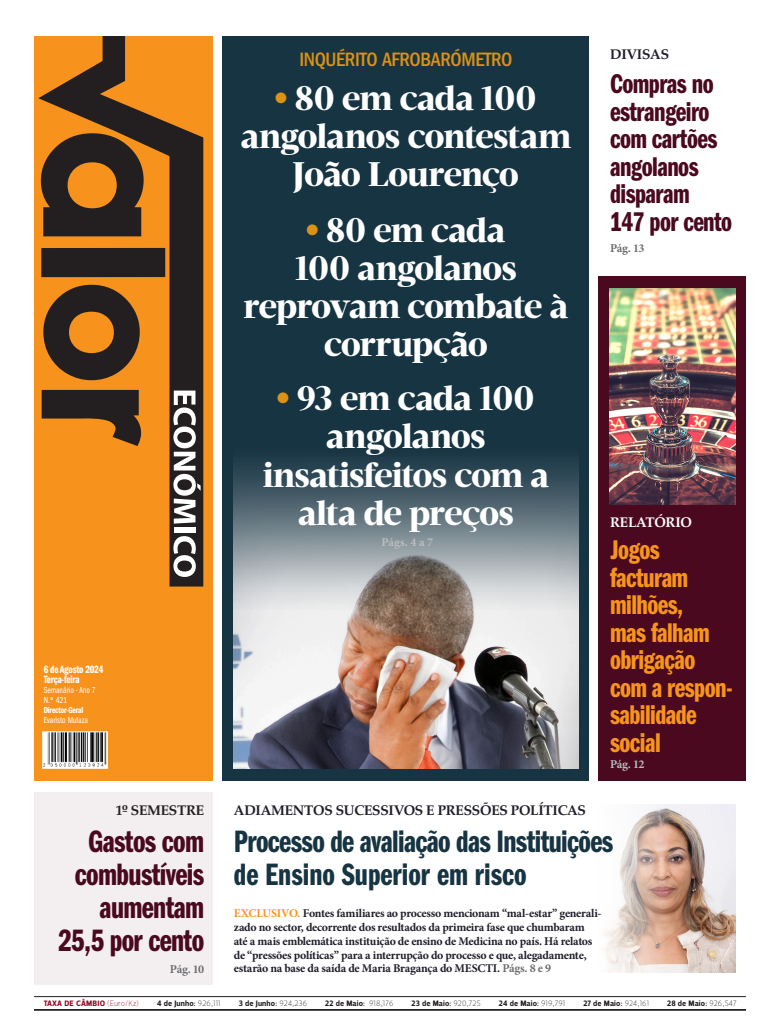
<style>
.page{position:relative;width:780px;height:1021px;background:#fff}
.page>*{position:absolute;margin:0;border:0;box-sizing:border-box;transform-origin:0 0}
.Título_70_66{font:900 35px/38px "Velino Headline";letter-spacing:-.035em;color:#fff;text-align:center}
.body{font:32px/33px "Franklin Gothic Demi Cmpr";letter-spacing:-.02em;color:#173443}
.body-2{font:32px/33px "Franklin Gothic Demi Cmpr";letter-spacing:-.02em;color:#4a091e;text-align:right}
.body-3{font:28px/27.5px "Franklin Gothic Demi Cmpr";letter-spacing:-.02em;color:#f7941d}
.body-4{font:28px/27.5px "Franklin Gothic Demi Cmpr";letter-spacing:-.02em;color:#4a091e}
.body-5{font:500 condensed 20px "Franklin Gothic";letter-spacing:-.02em;color:#dc9214}
.body-6{font:700 14px "Zapf Calligraphic 801 BT";letter-spacing:-.02em;color:#201e2b}
.body-7{font:700 14px "Zapf Calligraphic 801 BT";letter-spacing:-.02em;color:#231f20}
.body-8{font:700 14px "Zapf Calligraphic 801 BT";letter-spacing:-.02em;color:#fff}
.Txt_Minion{font:700 12px "Minion Pro";letter-spacing:-.015em;color:#bcbdc0}
.Txt_Minion-2{font:700 12px "Minion Pro";letter-spacing:-.03em;color:#6c6d70}
.Txt_Minion-3{font:700 11.8px/13.8px "Minion Pro";letter-spacing:-.02em;color:#201e2b}
.t1{font:11px "Franklin Gothic Demi Cmpr";letter-spacing:-.02em;color:#fff}
.t2{font:9px/10px "Franklin Gothic Demi Cmpr";letter-spacing:-.02em;color:#fff}
.t3{font:9px "Franklin Gothic Book Cmpr";color:#fff}
.t4{font:700 8px "Velino Sans";letter-spacing:.02em;color:#231f20}
.t5{font:700 8px "Velino Sans";letter-spacing:.02em;color:#930927}
.s1{font-family:"Franklin Gothic Book Cmpr"}
.s2{color:#f7941d}
.s3{font-size:12px;color:#6c6d70}
.s4{font-weight:100}
</style>
<div class="page">
<div style="left:222px;top:36px;width:367px;height:744px;background:#173443"></div>
<img style="left:233px;top:609px;width:345px;height:159px">
<svg style="left:233px;top:459px;width:346px;height:150px"></svg>
<hr style="left:34px;top:1009px;width:711px;height:1px;background:#231f20">
<hr style="left:34px;top:996px;width:711px;height:1px;background:#231f20">
<div style="left:34px;top:36px;width:179px;height:744px;background:#f7931d"></div>
<svg style="left:38px;top:36px;width:166px;height:551px"></svg>
<svg style="left:173px;top:390px;width:27px;height:133px"></svg>
<div style="left:174px;top:527px;width:21px;height:5px;background:#fff"></div>
<svg style="left:173px;top:536px;width:23px;height:41px"></svg>
<img style="left:43px;top:731px;width:65px;height:37px">
<div style="left:34px;top:792px;width:179px;height:192px;background:#f3eff0"></div>
<img style="left:605px;top:804px;width:130px;height:168px">
<div style="left:598px;top:276px;width:148px;height:504px;background:#4a091e"></div>
<img style="left:609px;top:288px;width:126px;height:216px">
<p class="t1" style="left:44px;top:663px;width:61px">6 de Agosto 2024</p>
<p class="t1" style="left:44px;top:673px;width:37px">Terça-feira</p>
<p class="t3" style="left:44px;top:685px;width:54px">Semanário - Ano 7</p>
<p class="t3" style="left:44px;top:695px;width:25px">N.º 421</p>
<p class="t2" style="left:44px;top:705px;width:46px">Director-Geral<br><span class="s1">Evaristo Mulaza</span></p>
<p class="body-7" style="left:116px;top:802px;width:90px">1º SEMESTRE</p>
<p class="body-2" style="left:58px;top:825px;width:147px">Gastos com combustíveis aumentam<br>25,5 por cento</p>
<p class="Txt_Minion-2" style="left:170px;top:960px;width:36px">Pág. 10</p>
<p class="body-5" style="left:299px;top:48px;width:214px">INQUÉRITO AFROBARÓMETRO</p>
<p class="Título_70_66" style="left:240px;top:80px;width:332px"><sup>●</sup> 80 em cada 100 angolanos contestam<br>João Lourenço</p>
<p class="Título_70_66" style="left:243px;top:212px;width:326px"><sup>●</sup> 80 em cada<br>100 angolanos reprovam combate à corrupção</p>
<p class="Título_70_66" style="left:263px;top:380px;width:288px"><sup>●</sup> 93 em cada 100 angolanos insatisfeitos com a alta de preços</p>
<p class="Txt_Minion" style="left:381px;top:534px;width:53px">Págs. 4 a 7</p>
<p class="body-6" style="left:234px;top:802px;width:354px">ADIAMENTOS SUCESSIVOS E PRESSÕES POLÍTICAS</p>
<p class="body-6" style="left:610px;top:46px;width:61px">DIVISAS</p>
<p class="body-4" style="left:610px;top:70px;width:124px">Compras no estrangeiro com cartões angolanos disparam<br>147 por cento</p>
<p class="Txt_Minion-2" style="left:610px;top:240px;width:36px">Pág. 13</p>
<p class="body-8" style="left:610px;top:514px;width:83px">RELATÓRIO</p>
<p class="body-3" style="left:610px;top:536px;width:124px">Jogos facturam milhões,<br>mas falham obrigação com a respon&shy;sabilidade social</p>
<p class="Txt_Minion" style="left:610px;top:756px;width:36px">Pág. 12</p>
<p class="body" style="left:234px;top:825px;width:381px">Processo de avaliação das Instituições de Ensino Superior em risco</p>
<p class="Txt_Minion-3" style="left:234px;top:906px;width:369px"><span class="s2">EXCLUSIVO.</span> Fontes familiares ao processo mencionam “mal-estar” generali&shy;zado no sector, decorrente dos resultados da primeira fase que chumbaram até a mais emblemática instituição de ensino de Medicina no país. Há relatos de “pressões políticas” para a interrupção do processo e que, alegadamente, estarão na base da saída de Maria Bragança do MESCTI. <span class="s3">Págs. 8 e 9</span></p>
<p class="t5" style="left:44px;top:998px;width:97px">TAXA DE CÂMBIO <span class="s4">(Euro/Kz)</span></p>
<p class="t4" style="left:157px;top:998px;width:65px">4 de Junho: <span class="s4">926,111</span></p>
<p class="t4" style="left:239px;top:998px;width:70px">3 de Junho: <span class="s4">924,236</span></p>
<p class="t4" style="left:325px;top:998px;width:70px">22 de Maio: <span class="s4">918,176</span></p>
<p class="t4" style="left:411px;top:998px;width:71px">23 de Maio: <span class="s4">920,725</span></p>
<p class="t4" style="left:499px;top:998px;width:68px">24 de Maio: <span class="s4">919,791</span></p>
<p class="t4" style="left:583px;top:998px;width:67px">27 de Maio: <span class="s4">924,161</span></p>
<p class="t4" style="left:667px;top:998px;width:71px">28 de Maio: <span class="s4">926,547</span></p>
</div>
